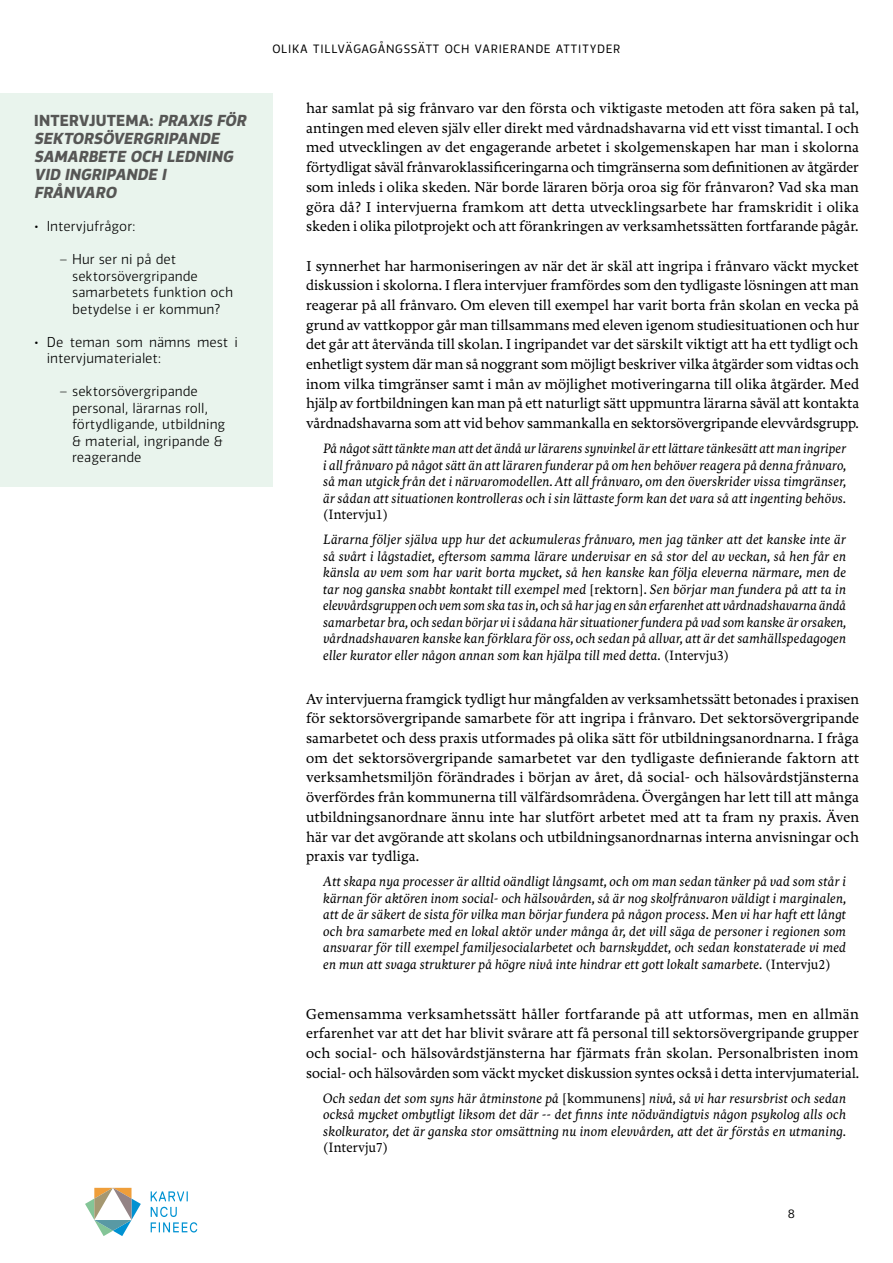
<style>
.page{position:relative;width:893px;height:1263px;background:#fff}
.page>*{position:absolute;margin:0;border:0;box-sizing:border-box;transform-origin:0 0}
.leipis_alavälillä{font:500 15px/19.6px "Freya";letter-spacing:-.005em;color:#000;text-align:justify}
.OTS_LAAT{font:italic 700 15px/18px "Vinkel";color:#565655}
.t1{font:300 15px "Vinkel";color:#000}
.sis_copy{font:italic 500 14.1px/16.5px "Freya";letter-spacing:.005em;color:#000;text-align:justify;scale:.95 1}
.sis_copy-2{font:italic 500 14.1px/16.5px "Freya";letter-spacing:.005em;color:#000;text-align:justify;scale:.94 1}
.t2{font:300 13.5px/16.5px "Vinkel";color:#000}
.s1{font-style:normal}
</style>
<div class="page">
<svg style="left:85px;top:1188px;width:56px;height:48px"></svg>
<svg style="left:151px;top:1191px;width:37px;height:10px"></svg>
<svg style="left:151px;top:1207px;width:46px;height:25px"></svg>
<div style="left:0;top:94px;width:272px;height:393px;background:#e9f4ed"></div>
<h3 class="OTS_LAAT" style="left:34px;top:112px;width:217px"><span class="s1">INTERVJUTEMA:</span> PRAXIS FÖR<br>SEKTORSÖVERGRIPANDE<br>SAMARBETE OCH LEDNING<br>VID INGRIPANDE I<br>FRÅNVARO</h3>
<p class="t2" style="left:34px;top:218px;width:103px">• Intervjufrågor:</p>
<p class="t2" style="left:72px;top:251px;width:162px;text-indent:-13px">– Hur ser ni på det sektorsövergripande samarbetets funktion och betydelse i er kommun?</p>
<p class="t2" style="left:47px;top:334px;width:193px;text-indent:-13px">• De teman som nämns mest i intervjumaterialet:</p>
<p class="t2" style="left:72px;top:383px;width:155px;text-indent:-13px">– sektorsövergripande personal, lärarnas roll, förtydligande, utbildning &amp; material, ingripande &amp; reagerande</p>
<p class="t1" style="left:272px;top:37px;width:350px">olika tillvägagångssätt och varierande attityder</p>
<p class="leipis_alavälillä" style="left:306px;top:99px;width:555px">har samlat på sig frånvaro var den första och viktigaste metoden att föra saken på tal, antingen med eleven själv eller direkt med vårdnadshavarna vid ett visst timantal. I och med utvecklingen av det engagerande arbetet i skolgemenskapen har man i skolorna förtydligat såväl frånvaroklassificeringarna och timgränserna som definitionen av åtgärder som inleds i olika skeden. När borde läraren börja oroa sig för frånvaron? Vad ska man göra då? I intervjuerna framkom att detta utvecklingsarbete har framskridit i olika skeden i olika pilotprojekt och att förankringen av verksamhetssätten fortfarande pågår.</p>
<p class="leipis_alavälillä" style="left:306px;top:256px;width:555px">I synnerhet har harmoniseringen av när det är skäl att ingripa i frånvaro väckt mycket diskussion i skolorna. I flera intervjuer framfördes som den tydligaste lösningen att man reagerar på all frånvaro. Om eleven till exempel har varit borta från skolan en vecka på grund av vattkoppor går man tillsammans med eleven igenom studiesituationen och hur det går att återvända till skolan. I ingripandet var det särskilt viktigt att ha ett tydligt och enhetligt system där man så noggrant som möjligt beskriver vilka åtgärder som vidtas och inom vilka timgränser samt i mån av möjlighet motiveringarna till olika åtgärder. Med hjälp av fortbildningen kan man på ett naturligt sätt uppmuntra lärarna såväl att kontakta vårdnadshavarna som att vid behov sammankalla en sektorsövergripande elevvårdsgrupp.</p>
<p class="sis_copy-2" style="left:323px;top:441px;width:558px">På något sätt tänkte man att det ändå ur lärarens synvinkel är ett lättare tänkesätt att man ingriper i all frånvaro på något sätt än att läraren funderar på om hen behöver reagera på denna frånvaro, så man utgick från det i närvaromodellen. Att all frånvaro, om den överskrider vissa timgränser, är sådan att situationen kontrolleras och i sin lättaste form kan det vara så att ingenting behövs. <span class="s1">(Intervju1)</span></p>
<p class="sis_copy" style="left:323px;top:532px;width:552px">Lärarna följer själva upp hur det ackumuleras frånvaro, men jag tänker att det kanske inte är så svårt i lågstadiet, eftersom samma lärare undervisar en så stor del av veckan, så hen får en känsla av vem som har varit borta mycket, så hen kanske kan följa eleverna närmare, men de tar nog ganska snabbt kontakt till exempel med <span class="s1">[rektorn].</span> Sen börjar man fundera på att ta in elevvårdsgruppen och vem som ska tas in, och så har jag en sån erfarenhet att vårdnadshavarna ändå samarbetar bra, och sedan börjar vi i sådana här situationer fundera på vad som kanske är orsaken, vårdnadshavaren kanske kan förklara för oss, och sedan på allvar, att är det samhällspedagogen eller kurator eller någon annan som kan hjälpa till med detta. <span class="s1">(Intervju3)</span></p>
<p class="leipis_alavälillä" style="left:306px;top:689px;width:555px">Av intervjuerna framgick tydligt hur mångfalden av verksamhetssätt betonades i praxisen för sektorsövergripande samarbete för att ingripa i frånvaro. Det sektorsövergripande samarbetet och dess praxis utformades på olika sätt för utbildningsanordnarna. I fråga om det sektorsövergripande samarbetet var den tydligaste definierande faktorn att verksamhetsmiljön förändrades i början av året, då social- och hälsovårdstjänsterna överfördes från kommunerna till välfärdsområdena. Övergången har lett till att många utbildningsanordnare ännu inte har slutfört arbetet med att ta fram ny praxis. Även här var det avgörande att skolans och utbildningsanordnarnas interna anvisningar och praxis var tydliga.</p>
<p class="sis_copy" style="left:323px;top:874px;width:552px">Att skapa nya processer är alltid oändligt långsamt, och om man sedan tänker på vad som står i kärnan för aktören inom social- och hälsovården, så är nog skolfrånvaron väldigt i marginalen, att de är säkert de sista för vilka man börjar fundera på någon process. Men vi har haft ett långt och bra samarbete med en lokal aktör under många år, det vill säga de personer i regionen som ansvarar för till exempel familjesocialarbetet och barnskyddet, och sedan konstaterade vi med en mun att svaga strukturer på högre nivå inte hindrar ett gott lokalt samarbete. <span class="s1">(Intervju2)</span></p>
<p class="leipis_alavälillä" style="left:306px;top:1004px;width:554px">Gemensamma verksamhetssätt håller fortfarande på att utformas, men en allmän erfarenhet var att det har blivit svårare att få personal till sektorsövergripande grupper och social- och hälsovårdstjänsterna har fjärmats från skolan. Personalbristen inom social- och hälsovården som väckt mycket diskussion syntes också i detta intervjumaterial.</p>
<p class="sis_copy" style="left:323px;top:1090px;width:552px">Och sedan det som syns här åtminstone på <span class="s1">[kommunens]</span> nivå, så vi har resursbrist och sedan också mycket ombytligt liksom det där -- det finns inte nödvändigtvis någon psykolog alls och skolkurator, det är ganska stor omsättning nu inom elevvården, att det är förstås en utmaning. <span class="s1">(Intervju7)</span></p>
<p class="t1" style="left:787px;top:1202px;width:9px">8</p>
</div>
